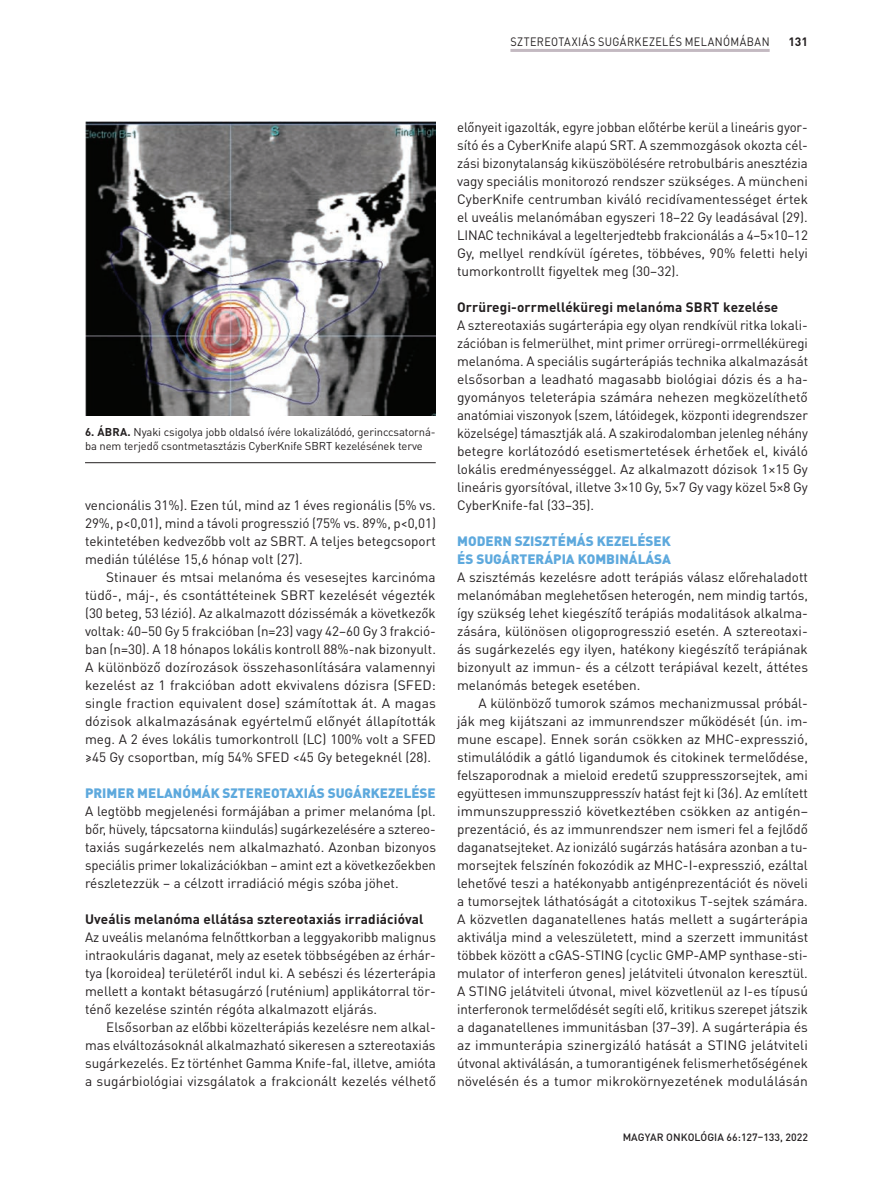
<style>
.page{position:relative;width:893px;height:1191px;background:#fff}
.page>*{position:absolute;margin:0;border:0;box-sizing:border-box;transform-origin:0 0}
.kenyér_behúz{font:13.5px/18px "DIN Pro";color:#231f20;text-align:justify}
.kenyér{font:13.5px/18px "DIN Pro";color:#231f20;text-align:justify}
.alcím_2{font:700 13.5px "DIN Pro";letter-spacing:.01em;color:#231f20}
.alcím1{font:900 13.5px/18px "DIN Pro";color:#5ea9dd}
.t1{font:12px "DIN Pro";letter-spacing:.04em;color:#231f20;scale:.9 1}
.t2{font:700 12px "DIN Pro";color:#231f20}
.képaláírás{font:11.25px/13.5px "DIN Pro";letter-spacing:-.01em;color:#231f20}
.t3{font:500 10.5px "DIN Pro";color:#231f20}
.s1{font-weight:700}
</style>
<div class="page">
<hr style="left:510px;top:49px;width:260px;height:3px;background:#c3b9c1">
<img style="left:85px;top:122px;width:350px;height:294px">
<hr style="left:85px;top:462px;width:351px;height:1px;background:#231f20">
<p class="t1" style="left:510px;top:34px;width:289px">SZTEREOTAXIÁS SUGÁRKEZELÉS MELANÓMÁBAN</p>
<p class="t2" style="left:788px;top:33px;width:21px">131</p>
<p class="képaláírás" style="left:85px;top:425px;width:352px"><span class="s1">6. ÁBRA.</span> Nyaki csigolya jobb oldalsó ívére lokalizálódó, gerinccsatorná&shy;ba nem terjedő csontmetasztázis CyberKnife SBRT kezelésének terve</p>
<p class="kenyér_behúz" style="left:85px;top:495px;width:352px">vencionális 31%). Ezen túl, mind az 1 éves regionális (5% vs.<br>29%, p&lt;0,01), mind a távoli progresszió (75% vs. 89%, p&lt;0,01) tekintetében kedvezőbb volt az SBRT. A teljes betegcsoport medián túlélése 15,6 hónap volt (27).</p>
<p class="kenyér_behúz" style="left:85px;top:567px;width:352px;text-indent:21px">Stinauer és mtsai melanóma és vesesejtes karcinóma tüdő-, máj-, és csontáttéteinek SBRT kezelését végezték (30 beteg, 53 lézió). Az alkalmazott dózissémák a következők voltak: 40−50 Gy 5 frakcióban (n=23) vagy 42−60 Gy 3 frakció&shy;ban (n=30). A 18 hónapos lokális kontroll 88%-nak bizonyult.<br>A különböző dozírozások összehasonlítására valamennyi kezelést az 1 frakcióban adott ekvivalens dózisra (SFED: single fraction equivalent dose) számítottak át. A magas dózisok alkalmazásának egyértelmű előnyét állapították meg. A 2 éves lokális tumorkontroll (LC) 100% volt a SFED ≥45 Gy csoportban, míg 54% SFED &lt;45 Gy betegeknél (28).</p>
<p class="alcím1" style="left:85px;top:783px;width:352px">PRIMER MELANÓMÁK SZTEREOTAXIÁS SUGÁRKEZELÉSE</p>
<p class="kenyér" style="left:85px;top:801px;width:352px">A legtöbb megjelenési formájában a primer melanóma (pl. bőr, hüvely, tápcsatorna kiindulás) sugárkezelésére a sztereo&shy;taxiás sugárkezelés nem alkalmazható. Azonban bizonyos speciális primer lokalizációkban – amint ezt a következőekben részletezzük – a célzott irradiáció mégis szóba jöhet.</p>
<p class="alcím_2" style="left:85px;top:909px;width:340px">Uveális melanóma ellátása sztereotaxiás irradiációval</p>
<p class="kenyér" style="left:85px;top:927px;width:352px">Az uveális melanóma felnőttkorban a leggyakoribb malignus intraokuláris daganat, mely az esetek többségében az érhár&shy;tya (koroidea) területéről indul ki. A sebészi és lézerterápia mellett a kontakt bétasugárzó (ruténium) applikátorral tör&shy;ténő kezelése szintén régóta alkalmazott eljárás.</p>
<p class="kenyér_behúz" style="left:85px;top:1017px;width:352px;text-indent:21px">Elsősorban az előbbi közelterápiás kezelésre nem alkal&shy;mas elváltozásoknál alkalmazható sikeresen a sztereotaxiás sugárkezelés. Ez történhet Gamma Knife-fal, illetve, amióta a sugárbiológiai vizsgálatok a frakcionált kezelés vélhető</p>
<p class="kenyér_behúz" style="left:457px;top:117px;width:352px">előnyeit igazolták, egyre jobban előtérbe kerül a lineáris gyor&shy;sító és a CyberKnife alapú SRT. A szemmozgások okozta cél&shy;zási bizonytalanság kiküszöbölésére retrobulbáris anesztézia vagy speciális monitorozó rendszer szükséges. A müncheni CyberKnife centrumban kiváló recidívamentességet értek el uveális melanómában egyszeri 18−22 Gy leadásával (29).<br>LINAC technikával a legelterjedtebb frakcionálás a 4−5×10−12<br>Gy, mellyel rendkívül ígéretes, többéves, 90% feletti helyi tumorkontrollt figyeltek meg (30–32).</p>
<p class="alcím_2" style="left:457px;top:297px;width:323px">Orrüregi-orrmelléküregi melanóma SBRT kezelése</p>
<p class="kenyér" style="left:457px;top:315px;width:352px">A sztereotaxiás sugárterápia egy olyan rendkívül ritka lokali&shy;zációban is felmerülhet, mint primer orrüregi-orrmelléküregi melanóma. A speciális sugárterápiás technika alkalmazását elsősorban a leadható magasabb biológiai dózis és a ha&shy;gyományos teleterápia számára nehezen megközelíthető anatómiai viszonyok (szem, látóidegek, központi idegrendszer közelsége) támasztják alá. A szakirodalomban jelenleg néhány betegre korlátozódó esetismertetések érhetőek el, kiváló lokális eredményességgel. Az alkalmazott dózisok 1×15 Gy lineáris gyorsítóval, illetve 3×10 Gy, 5×7 Gy vagy közel 5×8 Gy CyberKnife-fal (33–35).</p>
<p class="alcím1" style="left:457px;top:531px;width:215px">MODERN SZISZTÉMÁS KEZELÉSEK<br>ÉS SUGÁRTERÁPIA KOMBINÁLÁSA</p>
<p class="kenyér" style="left:457px;top:567px;width:352px">A szisztémás kezelésre adott terápiás válasz előrehaladott melanómában meglehetősen heterogén, nem mindig tartós, így szükség lehet kiegészítő terápiás modalitások alkalma&shy;zására, különösen oligoprogresszió esetén. A sztereotaxi&shy;ás sugárkezelés egy ilyen, hatékony kiegészítő terápiának bizonyult az immun- és a célzott terápiával kezelt, áttétes melanómás betegek esetében.</p>
<p class="kenyér_behúz" style="left:457px;top:693px;width:353px;text-indent:21px">A különböző tumorok számos mechanizmussal próbál&shy;ják meg kijátszani az immunrendszer működését (ún. im&shy;mune escape). Ennek során csökken az MHC-expresszió, stimulálódik a gátló ligandumok és citokinek termelődése, felszaporodnak a mieloid eredetű szuppresszorsejtek, ami együttesen immunszuppresszív hatást fejt ki (36). Az említett immunszuppresszió következtében csökken az antigén– prezentáció, és az immunrendszer nem ismeri fel a fejlődő daganatsejteket. Az ionizáló sugárzás hatására azonban a tu&shy;morsejtek felszínén fokozódik az MHC-I-expresszió, ezáltal lehetővé teszi a hatékonyabb antigénprezentációt és növeli a tumorsejtek láthatóságát a citotoxikus T-sejtek számára.<br>A közvetlen daganatellenes hatás mellett a sugárterápia aktiválja mind a veleszületett, mind a szerzett immunitást többek között a cGAS-STING (cyclic GMP-AMP synthase-sti&shy;mulator of interferon genes) jelátviteli útvonalon keresztül.<br>A STING jelátviteli útvonal, mivel közvetlenül az I-es típusú interferonok termelődését segíti elő, kritikus szerepet játszik a daganatellenes immunitásban (37–39). A sugárterápia és az immunterápia szinergizáló hatását a STING jelátviteli útvonal aktiválásán, a tumorantigének felismerhetőségének növelésén és a tumor mikrokörnyezetének modulálásán</p>
<p class="t3" style="left:623px;top:1129px;width:187px">MAGYAR ONKOLÓGIA 66:127–133, 2022</p>
</div>
